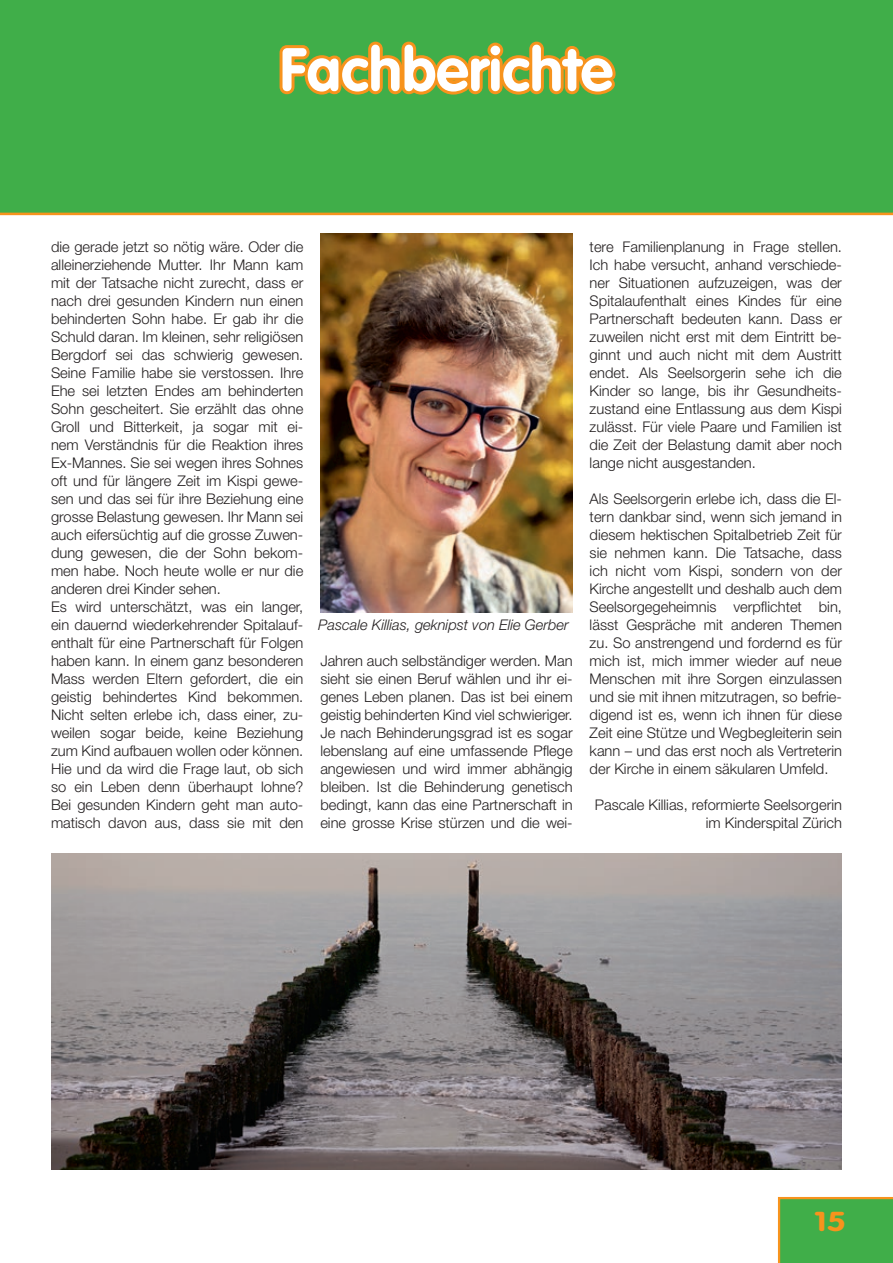
<style>
.page{position:relative;width:893px;height:1263px;background:#fff}
.page>*{position:absolute;margin:0;border:0;box-sizing:border-box;transform-origin:0 0}
.t1{font:700 60px "VAG Rounded Std";color:#fff}
.t2{font:700 27px "VAG Rounded Std";color:#f7931d;scale:1.26 1}
.t3{font:300 14.7px/18px "Helvetica Neue LT Std";color:#231f20;text-align:justify}
.t4{font:italic 300 14.7px "Helvetica Neue LT Std";color:#231f20}
</style>
<div class="page">
<div style="left:0;top:0;width:893px;height:213px;background:#40ae49"></div>
<svg style="left:279px;top:41px;width:337px;height:54px"></svg>
<svg style="left:778px;top:1197px;width:115px;height:66px;background:#49ac46"></svg>
<hr style="left:0;top:213px;width:893px;height:2px;background:#f7931d">
<img style="left:320px;top:234px;width:253px;height:378px">
<img style="left:51px;top:853px;width:791px;height:316px">
<h1 class="t1" style="left:280px;top:35px;width:335px">Fachberichte</h1>
<p class="t3" style="left:51px;top:237px;width:254px;text-align:left">die gerade jetzt so nötig wäre. Oder die alleinerziehende Mutter. Ihr Mann kam mit der Tatsache nicht zurecht, dass er nach drei gesunden Kindern nun einen behinderten Sohn habe. Er gab ihr die Schuld daran. Im kleinen, sehr religiösen Bergdorf sei das schwierig gewesen.<br>Seine Familie habe sie verstossen. Ihre Ehe sei letzten Endes am behinderten Sohn gescheitert. Sie erzählt das ohne Groll und Bitterkeit, ja sogar mit ei&shy;nem Verständnis für die Reaktion ihres Ex-Mannes. Sie sei wegen ihres Sohnes oft und für längere Zeit im Kispi gewe&shy;sen und das sei für ihre Beziehung eine grosse Belastung gewesen. Ihr Mann sei auch eifersüchtig auf die grosse Zuwen&shy;dung gewesen, die der Sohn bekom&shy;men habe. Noch heute wolle er nur die anderen drei Kinder sehen.<br>Es wird unterschätzt, was ein langer, ein dauernd wiederkehrender Spitalauf&shy;enthalt für eine Partnerschaft für Folgen haben kann. In einem ganz besonderen Mass werden Eltern gefordert, die ein geistig behindertes Kind bekommen.<br>Nicht selten erlebe ich, dass einer, zu&shy;weilen sogar beide, keine Beziehung zum Kind aufbauen wollen oder können.<br>Hie und da wird die Frage laut, ob sich so ein Leben denn überhaupt lohne?<br>Bei gesunden Kindern geht man auto&shy;matisch davon aus, dass sie mit den</p>
<p class="t4" style="left:318px;top:616px;width:252px">Pascale Killias, geknipst von Elie Gerber</p>
<p class="t3" style="left:320px;top:651px;width:254px">Jahren auch selbständiger werden. Man sieht sie einen Beruf wählen und ihr ei&shy;genes Leben planen. Das ist bei einem geistig behinderten Kind viel schwieriger.<br>Je nach Behinderungsgrad ist es sogar lebenslang auf eine umfassende Pflege angewiesen und wird immer abhängig bleiben. Ist die Behinderung genetisch bedingt, kann das eine Partnerschaft in eine grosse Krise stürzen und die wei-</p>
<p class="t3" style="left:590px;top:237px;width:254px">tere Familienplanung in Frage stellen.<br>Ich habe versucht, anhand verschiede&shy;ner Situationen aufzuzeigen, was der Spitalaufenthalt eines Kindes für eine Partnerschaft bedeuten kann. Dass er zuweilen nicht erst mit dem Eintritt be&shy;ginnt und auch nicht mit dem Austritt endet. Als Seelsorgerin sehe ich die Kinder so lange, bis ihr Gesundheits&shy;zustand eine Entlassung aus dem Kispi zulässt. Für viele Paare und Familien ist die Zeit der Belastung damit aber noch lange nicht ausgestanden.</p>
<p class="t3" style="left:590px;top:489px;width:254px">Als Seelsorgerin erlebe ich, dass die El&shy;tern dankbar sind, wenn sich jemand in diesem hektischen Spitalbetrieb Zeit für sie nehmen kann. Die Tatsache, dass ich nicht vom Kispi, sondern von der Kirche angestellt und deshalb auch dem Seelsorgegeheimnis verpflichtet bin, lässt Gespräche mit anderen Themen zu. So anstrengend und fordernd es für mich ist, mich immer wieder auf neue Menschen mit ihre Sorgen einzulassen und sie mit ihnen mitzutragen, so befrie&shy;digend ist es, wenn ich ihnen für diese Zeit eine Stütze und Wegbegleiterin sein kann – und das erst noch als Vertreterin der Kirche in einem säkularen Umfeld.</p>
<p class="t3" style="left:595px;top:795px;width:248px;text-align:right">Pascale Killias, reformierte Seelsorgerin im Kinderspital Zürich</p>
<h2 class="t2" style="left:814px;top:1206px;width:27px">15</h2>
</div>
